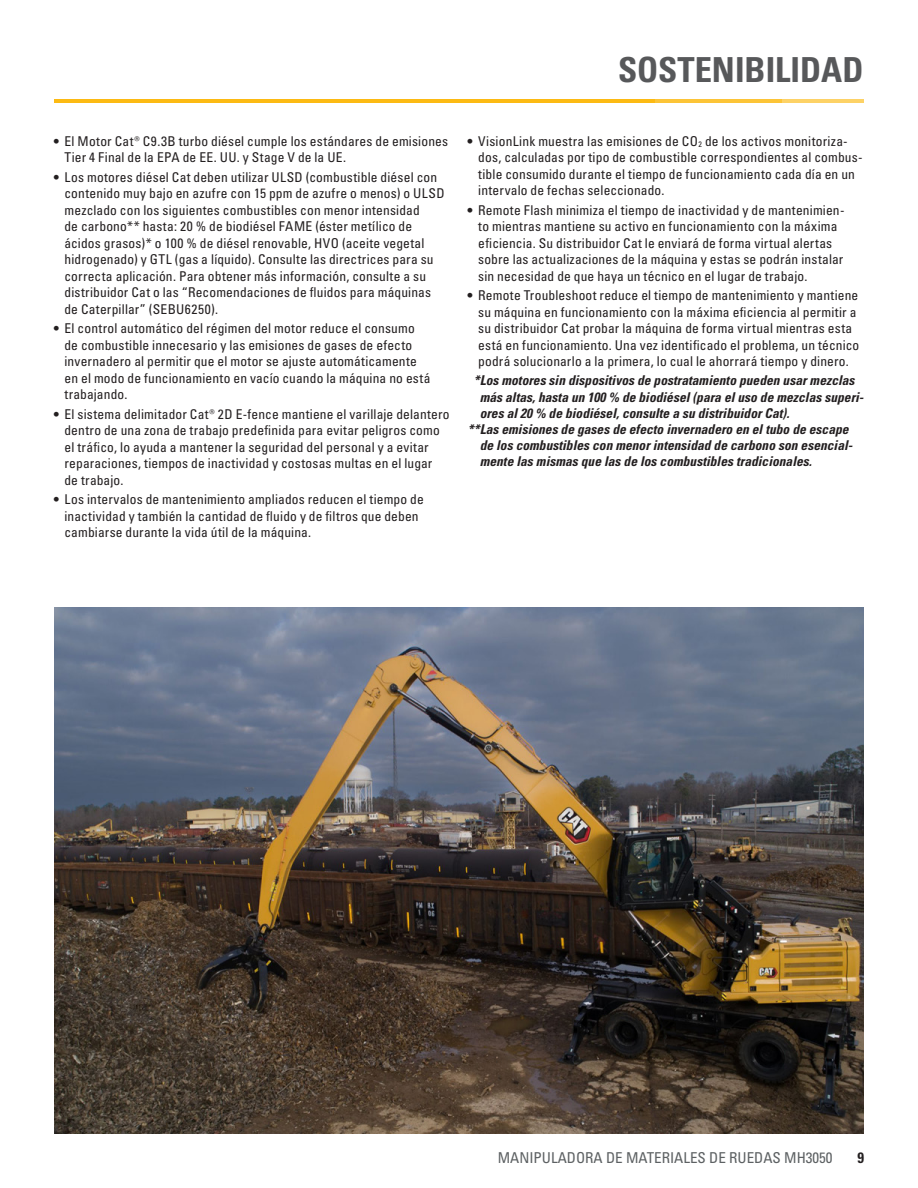
<style>
.page{position:relative;width:918px;height:1188px;background:#fff}
.page>*{position:absolute;margin:0;border:0;box-sizing:border-box;transform-origin:0 0}
.t1{font:34.5px "Univers LTCYR 67 Bold Cond";color:#57585a}
.t2{font:condensed 15px "Univers LTCYR 57";color:#5d6163}
.t3{font:15px "Univers LTCYR 67 Bold Cond";color:#231f20}
.t4{font:condensed 13.5px/16.5px "Univers LTCYR 57";letter-spacing:.01em;color:#231f20}
.t5{font:13.5px "Univers LTCYR 67 Bold Cond Obl";color:#231f20}
</style>
<div class="page">
<img style="left:54px;top:608px;width:809px;height:526px">
<hr style="left:54px;top:99px;width:601px;height:4px;background:#fcba13">
<hr style="left:654px;top:99px;width:128px;height:4px;background:#fcc437">
<hr style="left:782px;top:99px;width:81px;height:4px;background:#fdd266">
<h1 class="t1" style="left:618px;top:48px;width:247px">SOSTENIBILIDAD</h1>
<p class="t4" style="left:65px;top:132px;width:385px;text-indent:-11px">• El Motor Cat® C9.3B turbo diésel cumple los estándares de emisiones<br>Tier 4 Final de la EPA de EE. UU. y Stage V de la UE.</p>
<p class="t4" style="left:65px;top:168px;width:382px;text-indent:-11px">• Los motores diésel Cat deben utilizar ULSD (combustible diésel con contenido muy bajo en azufre con 15 ppm de azufre o menos) o ULSD mezclado con los siguientes combustibles con menor intensidad<br>de carbono** hasta: 20 % de biodiésel FAME (éster metílico de ácidos grasos)* o 100 % de diésel renovable, HVO (aceite vegetal hidrogenado) y GTL (gas a líquido). Consulte las directrices para su correcta aplicación. Para obtener más información, consulte a su distribuidor Cat o las “Recomendaciones de fluidos para máquinas de Caterpillar” (SEBU6250).</p>
<p class="t4" style="left:65px;top:320px;width:367px;text-indent:-11px">• El control automático del régimen del motor reduce el consumo de combustible innecesario y las emisiones de gases de efecto invernadero al permitir que el motor se ajuste automáticamente en el modo de funcionamiento en vacío cuando la máquina no está trabajando.</p>
<p class="t4" style="left:65px;top:405px;width:387px;text-indent:-11px">• El sistema delimitador Cat® 2D E-fence mantiene el varillaje delantero dentro de una zona de trabajo predefinida para evitar peligros como el tráfico, lo ayuda a mantener la seguridad del personal y a evitar reparaciones, tiempos de inactividad y costosas multas en el lugar<br>de trabajo.</p>
<p class="t4" style="left:65px;top:491px;width:361px;text-indent:-11px">• Los intervalos de mantenimiento ampliados reducen el tiempo de inactividad y también la cantidad de fluido y de filtros que deben cambiarse durante la vida útil de la máquina.</p>
<p class="t4" style="left:478px;top:132px;width:386px;text-indent:-10px">• VisionLink muestra las emisiones de CO<sub>2</sub> de los activos monitoriza&shy;dos, calculadas por tipo de combustible correspondientes al combus&shy;tible consumido durante el tiempo de funcionamiento cada día en un intervalo de fechas seleccionado.</p>
<p class="t4" style="left:478px;top:201px;width:368px;text-indent:-11px">• Remote Flash minimiza el tiempo de inactividad y de mantenimien&shy;to mientras mantiene su activo en funcionamiento con la máxima eficiencia. Su distribuidor Cat le enviará de forma virtual alertas sobre las actualizaciones de la máquina y estas se podrán instalar sin necesidad de que haya un técnico en el lugar de trabajo.</p>
<p class="t4" style="left:478px;top:287px;width:383px;text-indent:-11px">• Remote Troubleshoot reduce el tiempo de mantenimiento y mantiene su máquina en funcionamiento con la máxima eficiencia al permitir a su distribuidor Cat probar la máquina de forma virtual mientras esta está en funcionamiento. Una vez identificado el problema, un técnico podrá solucionarlo a la primera, lo cual le ahorrará tiempo y dinero.</p>
<p class="t5" style="left:474px;top:372px;width:382px">*Los motores sin dispositivos de postratamiento pueden usar mezclas</p>
<p class="t5" style="left:480px;top:389px;width:386px">más altas, hasta un 100 % de biodiésel (para el uso de mezclas superi-</p>
<p class="t5" style="left:480px;top:405px;width:311px">ores al 20 % de biodiésel, consulte a su distribuidor Cat).</p>
<p class="t5" style="left:468px;top:421px;width:382px">**Las emisiones de gases de efecto invernadero en el tubo de escape</p>
<p class="t5" style="left:480px;top:437px;width:375px">de los combustibles con menor intensidad de carbono son esencial-</p>
<p class="t5" style="left:480px;top:453px;width:334px">mente las mismas que las de los combustibles tradicionales.</p>
<p class="t2" style="left:498px;top:1148px;width:336px">MANIPULADORA DE MATERIALES DE RUEDAS MH3050</p>
<p class="t3" style="left:857px;top:1148px;width:8px">9</p>
</div>
